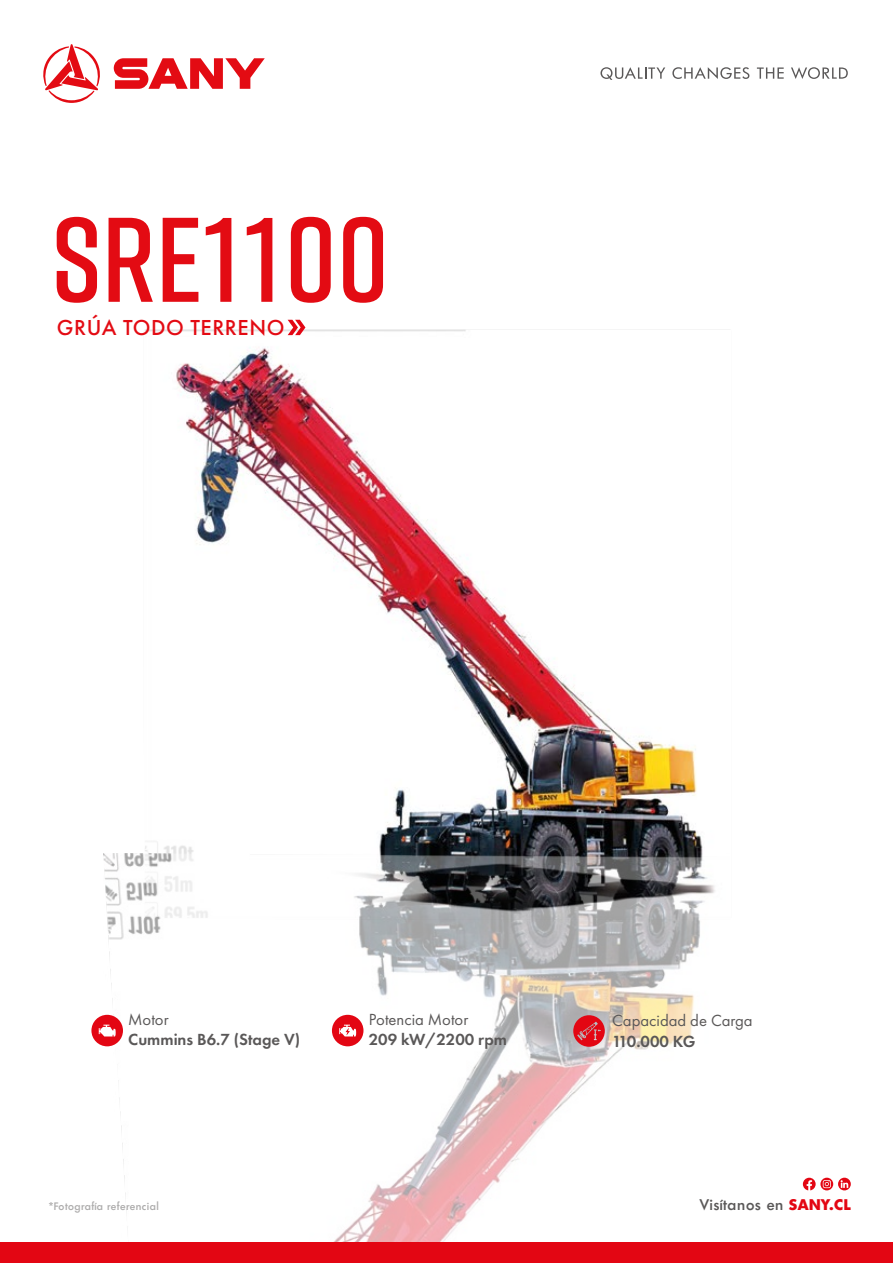
<style>
.page{position:relative;width:893px;height:1263px;background:#fff}
.page>*{position:absolute;margin:0;border:0;box-sizing:border-box;transform-origin:0 0}
.t1{font:600 120px "Rift";color:#e30b13}
.t2{font:500 22.5px "Futura PT";letter-spacing:.025em;color:#e30b13}
.t3{font:600 16.65px "Futura PT";color:#5a5858}
.t4{font:16.65px "Futura PT";color:#5a5858}
.t5{font:500 15px "Futura TS";letter-spacing:.05em;color:#5a5858}
.t6{font:500 10.5px "Futura TS";letter-spacing:.05em;color:#5a5858}
.s1{font-family:"Oswald";font-weight:400;font-size:103.5px}
.s2{font-weight:800;color:#e30613}
</style>
<div class="page">
<img style="left:103px;top:319px;width:744px;height:872px">
<img style="left:104px;top:853px;width:626px;height:389px">
<svg style="left:600px;top:67px;width:65px;height:13px"></svg>
<svg style="left:672px;top:67px;width:77px;height:12px"></svg>
<svg style="left:757px;top:67px;width:27px;height:12px"></svg>
<svg style="left:791px;top:67px;width:57px;height:12px"></svg>
<svg style="left:43px;top:44px;width:57px;height:59px"></svg>
<svg style="left:114px;top:58px;width:151px;height:31px"></svg>
<svg style="left:91px;top:1015px;width:32px;height:31px"></svg>
<svg style="left:332px;top:1015px;width:31px;height:31px"></svg>
<svg style="left:803px;top:1178px;width:48px;height:12px"></svg>
<div style="left:0;top:1242px;width:893px;height:21px;background:#e30613"></div>
<svg style="left:288px;top:320px;width:17px;height:15px"></svg>
<svg style="left:573px;top:1015px;width:32px;height:32px"></svg>
<h1 class="t1" style="left:52px;top:174px;width:339px">SRE<span class="s1">11</span>00</h1>
<h2 class="t2" style="left:57px;top:314px;width:229px">GRÚA TODO TERRENO</h2>
<p class="t4" style="left:128px;top:1009px;width:42px">Motor</p>
<p class="t3" style="left:128px;top:1029px;width:173px">Cummins B6.7 (Stage V)</p>
<p class="t4" style="left:369px;top:1009px;width:101px">Potencia Motor</p>
<p class="t3" style="left:369px;top:1029px;width:140px">209 kW/2200 rpm</p>
<p class="t4" style="left:612px;top:1011px;width:142px">Capacidad de Carga</p>
<p class="t3" style="left:612px;top:1031px;width:85px">110.000 KG</p>
<p class="t6" style="left:49px;top:1199px;width:112px">*Fotografía referencial</p>
<p class="t5" style="left:700px;top:1194px;width:152px">Visítanos en <span class="s2">SANY.CL</span></p>
</div>
